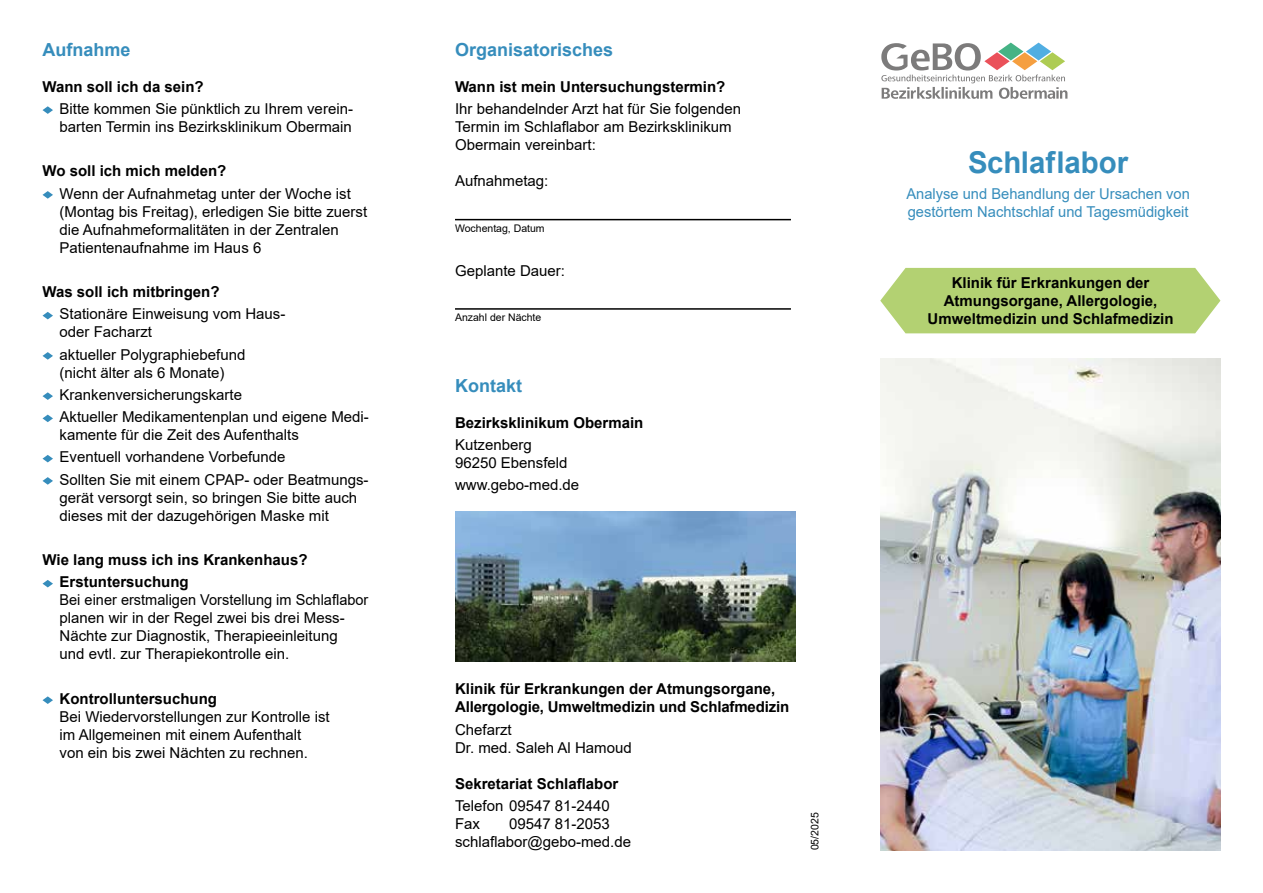
<style>
.page{position:relative;width:1263px;height:893px;background:#fff}
.page>*{position:absolute;margin:0;border:0;box-sizing:border-box;transform-origin:0 0}
.t1{font:700 30px "Arial";color:#368dbc}
.t2{font:700 18px "Arial";color:#368dbc}
.t3{font:15px/18px "Arial";color:#000}
.t4{font:700 15px/18px "Arial";color:#000}
.t5{font:15px/18px "Arial";color:#368dbc}
.t6{font:10.5px "Arial";color:#000}
</style>
<div class="page">
<img style="left:880px;top:359px;width:340px;height:491px">
<svg style="left:880px;top:268px;width:340px;height:65px;background:#b8d47c"></svg>
<img style="left:455px;top:511px;width:340px;height:151px">
<svg style="left:43px;top:106px;width:10px;height:8px"></svg>
<svg style="left:43px;top:191px;width:10px;height:8px"></svg>
<svg style="left:43px;top:312px;width:10px;height:7px"></svg>
<svg style="left:43px;top:352px;width:10px;height:8px"></svg>
<svg style="left:43px;top:392px;width:10px;height:8px"></svg>
<svg style="left:43px;top:415px;width:10px;height:7px"></svg>
<svg style="left:43px;top:455px;width:10px;height:7px"></svg>
<svg style="left:43px;top:477px;width:10px;height:8px"></svg>
<svg style="left:43px;top:580px;width:10px;height:7px"></svg>
<svg style="left:43px;top:696px;width:10px;height:8px"></svg>
<hr style="left:455px;top:219px;width:336px;height:1px;background:#000">
<hr style="left:455px;top:308px;width:336px;height:2px;background:#000">
<svg style="left:881px;top:43px;width:186px;height:56px"></svg>
<p class="t2" style="left:43px;top:37px;width:90px">Aufnahme</p>
<p class="t4" style="left:43px;top:78px;width:163px">Wann soll ich da sein?</p>
<p class="t3" style="left:60px;top:100px;width:295px">Bitte kommen Sie pünktlich zu Ihrem verein&shy;barten Termin ins Bezirksklinikum Obermain</p>
<p class="t4" style="left:43px;top:162px;width:185px">Wo soll ich mich melden?</p>
<p class="t3" style="left:60px;top:184px;width:309px">Wenn der Aufnahmetag unter der Woche ist (Montag bis Freitag), erledigen Sie bitte zuerst die Aufnahmeformalitäten in der Zentralen Patientenaufnahme im Haus 6</p>
<p class="t4" style="left:43px;top:283px;width:178px">Was soll ich mitbringen?</p>
<p class="t3" style="left:60px;top:305px;width:227px">Stationäre Einweisung vom Haus&shy;oder Facharzt</p>
<p class="t3" style="left:60px;top:345px;width:187px">aktueller Polygraphiebefund (nicht älter als 6 Monate)</p>
<p class="t3" style="left:60px;top:383px;width:311px;line-height:22.2px">Krankenversicherungskarte<br>Aktueller Medikamentenplan und eigene Medi-</p>
<p class="t3" style="left:60px;top:424px;width:310px;line-height:22.2px">kamente für die Zeit des Aufenthalts<br>Eventuell vorhandene Vorbefunde<br>Sollten Sie mit einem CPAP- oder Beatmungs-</p>
<p class="t3" style="left:60px;top:488px;width:299px">gerät versorgt sein, so bringen Sie bitte auch dieses mit der dazugehörigen Maske mit</p>
<p class="t4" style="left:60px;top:549px;width:249px;line-height:22.2px;text-indent:-17px">Wie lang muss ich ins Krankenhaus?<br>Erstuntersuchung</p>
<p class="t3" style="left:60px;top:591px;width:310px">Bei einer erstmaligen Vorstellung im Schlaflabor planen wir in der Regel zwei bis drei Mess-Nächte zur Diagnostik, Therapieeinleitung<br>und evtl. zur Therapiekontrolle ein.</p>
<p class="t4" style="left:60px;top:690px;width:159px">Kontrolluntersuchung</p>
<p class="t3" style="left:60px;top:708px;width:272px">Bei Wiedervorstellungen zur Kontrolle ist im Allgemeinen mit einem Aufenthalt<br>von ein bis zwei Nächten zu rechnen.</p>
<p class="t2" style="left:455px;top:37px;width:160px">Organisatorisches</p>
<p class="t4" style="left:455px;top:78px;width:272px">Wann ist mein Untersuchungstermin?</p>
<p class="t3" style="left:455px;top:100px;width:288px">Ihr behandelnder Arzt hat für Sie folgenden<br>Termin im Schlaflabor am Bezirksklinikum<br>Obermain vereinbart:</p>
<p class="t3" style="left:455px;top:172px;width:95px">Aufnahmetag:</p>
<p class="t6" style="left:455px;top:221px;width:91px">Wochentag, Datum</p>
<p class="t3" style="left:455px;top:262px;width:112px">Geplante Dauer:</p>
<p class="t6" style="left:455px;top:310px;width:88px">Anzahl der Nächte</p>
<p class="t2" style="left:455px;top:373px;width:68px">Kontakt</p>
<p class="t4" style="left:455px;top:413px;width:190px">Bezirksklinikum Obermain</p>
<p class="t3" style="left:455px;top:435px;width:114px">Kutzenberg<br>96250 Ebensfeld</p>
<p class="t3" style="left:455px;top:476px;width:126px">www.gebo-med.de</p>
<p class="t4" style="left:455px;top:680px;width:336px">Klinik für Erkrankungen der Atmungsorgane,<br>Allergologie, Umweltmedizin und Schlafmedizin</p>
<p class="t3" style="left:455px;top:720px;width:178px">Chefarzt<br>Dr. med. Saleh Al Hamoud</p>
<p class="t4" style="left:455px;top:774px;width:165px">Sekretariat Schlaflabor</p>
<p class="t3" style="left:455px;top:796px;width:156px">Telefon 09547 81-2440<br>Fax</p>
<p class="t3" style="left:455px;top:814px;width:178px;text-indent:54px">09547 81-2053 schlaflabor@gebo-med.de</p>
<p class="t6" style="left:808px;top:850px;width:39px;rotate:-90deg">05/2025</p>
<h1 class="t1" style="left:968px;top:141px;width:162px">Schlaflabor</h1>
<p class="t5" style="left:906px;top:185px;width:285px">Analyse und Behandlung der Ursachen von gestörtem Nachtschlaf und Tagesmüdigkeit</p>
<p class="t4" style="left:928px;top:274px;width:247px;text-align:center">Klinik für Erkrankungen der<br>Atmungsorgane, Allergologie,<br>Umweltmedizin und Schlafmedizin</p>
</div>
